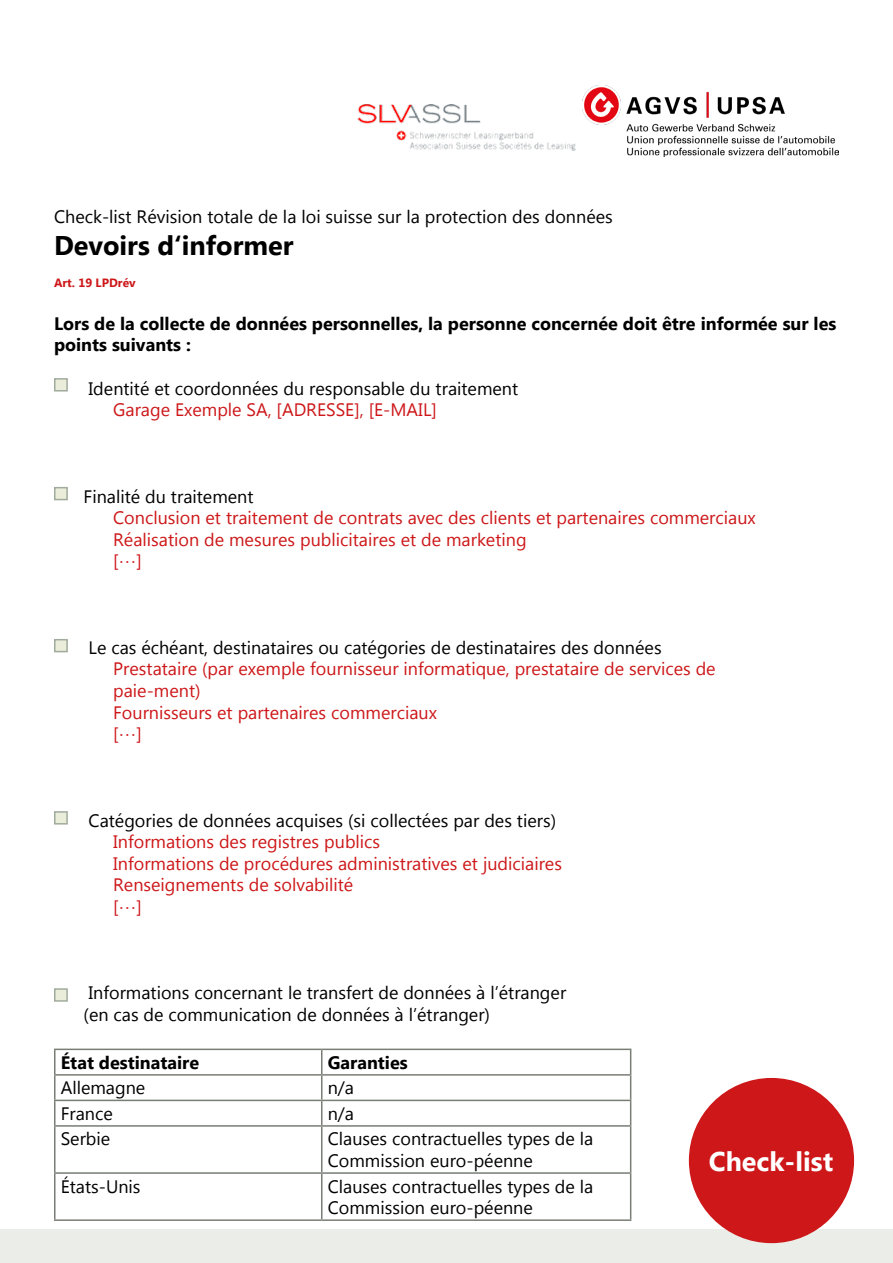
<style>
.page{position:relative;width:893px;height:1263px;background:#fff}
.page>*{position:absolute;margin:0;border:0;box-sizing:border-box;transform-origin:0 0}
.t1{font:700 27px "Microsoft New Tai Lue";color:#000}
.t2{font:700 27px "Microsoft New Tai Lue";color:#fff}
.t3{font:18px/21.6px "Microsoft New Tai Lue";color:#000}
.t4{font:18px/21.6px "Microsoft New Tai Lue";color:#cd1719}
.t5{font:700 18px/21.6px "Microsoft New Tai Lue";color:#000}
.t6{font:700 12px "Microsoft New Tai Lue";color:#cd1719}
</style>
<div class="page">
<img style="left:593px;top:86px;width:246px;height:70px">
<hr style="left:54px;top:1048px;width:268px;height:2px;background:#787d75">
<hr style="left:54px;top:1050px;width:2px;height:24px;background:#787d75">
<hr style="left:322px;top:1048px;width:309px;height:2px;background:#787d75">
<hr style="left:54px;top:1074px;width:268px;height:2px;background:#787d75">
<hr style="left:54px;top:1075px;width:2px;height:25px;background:#787d75">
<hr style="left:322px;top:1074px;width:309px;height:2px;background:#787d75">
<hr style="left:54px;top:1100px;width:268px;height:1px;background:#787d75">
<hr style="left:54px;top:1101px;width:2px;height:24px;background:#787d75">
<hr style="left:322px;top:1100px;width:309px;height:1px;background:#787d75">
<svg style="left:321px;top:1050px;width:1px;height:75px"></svg>
<svg style="left:630px;top:1050px;width:1px;height:75px"></svg>
<hr style="left:54px;top:1125px;width:268px;height:2px;background:#787d75">
<hr style="left:54px;top:1127px;width:2px;height:45px;background:#787d75">
<hr style="left:322px;top:1125px;width:309px;height:2px;background:#787d75">
<hr style="left:321px;top:1127px;width:1px;height:45px;background:#787d75">
<hr style="left:630px;top:1127px;width:1px;height:45px;background:#787d75">
<hr style="left:54px;top:1172px;width:268px;height:2px;background:#787d75">
<hr style="left:54px;top:1174px;width:2px;height:45px;background:#787d75">
<hr style="left:322px;top:1172px;width:309px;height:2px;background:#787d75">
<hr style="left:321px;top:1174px;width:1px;height:45px;background:#787d75">
<hr style="left:630px;top:1174px;width:1px;height:45px;background:#787d75">
<hr style="left:54px;top:1219px;width:268px;height:2px;background:#787d75">
<hr style="left:322px;top:1219px;width:309px;height:2px;background:#787d75">
<div style="left:0;top:1229px;width:893px;height:34px;background:#ebede8"></div>
<div style="left:690px;top:1079px;width:163px;height:163px;background:#cd1719;border-radius:50%"></div>
<div style="left:55px;top:379px;width:12px;height:12px;background:#eaedda"></div>
<div style="left:54px;top:378px;width:14px;height:13px;border:2px solid #a1ab9d"></div>
<div style="left:55px;top:488px;width:12px;height:12px;background:#eaedda"></div>
<div style="left:54px;top:487px;width:14px;height:13px;border:2px solid #a1ab9d"></div>
<div style="left:55px;top:640px;width:12px;height:12px;background:#eaedda"></div>
<div style="left:54px;top:639px;width:14px;height:13px;border:2px solid #a1ab9d"></div>
<div style="left:55px;top:812px;width:12px;height:12px;background:#eaedda"></div>
<div style="left:54px;top:811px;width:14px;height:13px;border:2px solid #a1ab9d"></div>
<div style="left:55px;top:989px;width:12px;height:12px;background:#eaedda"></div>
<div style="left:54px;top:988px;width:14px;height:14px;border:2px solid #a1ab9d"></div>
<img style="left:357px;top:87px;width:236px;height:64px">
<p class="t3" style="left:54px;top:207px;width:560px">Check-list Révision totale de la loi suisse sur la protection des données</p>
<h1 class="t1" style="left:54px;top:230px;width:241px">Devoirs d‘informer</h1>
<p class="t6" style="left:54px;top:275px;width:83px">Art. 19 LPDrév</p>
<p class="t5" style="left:54px;top:314px;width:784px">Lors de la collecte de données personnelles, la personne concernée doit être informée sur les points suivants :</p>
<p class="t3" style="left:89px;top:379px;width:431px">Identité et coordonnées du responsable du traitement</p>
<p class="t4" style="left:113px;top:400px;width:325px">Garage Exemple SA, [ADRESSE], [E-MAIL]</p>
<p class="t3" style="left:84px;top:487px;width:171px">Finalité du traitement</p>
<p class="t4" style="left:113px;top:508px;width:644px">Conclusion et traitement de contrats avec des clients et partenaires commerciaux<br>Réalisation de mesures publicitaires et de marketing<br>[…]</p>
<p class="t3" style="left:89px;top:638px;width:575px">Le cas échéant, destinataires ou catégories de destinataires des données</p>
<p class="t4" style="left:113px;top:660px;width:604px">Prestataire (par exemple fournisseur informatique, prestataire de services de paie-ment)<br>Fournisseurs et partenaires commerciaux<br>[…]</p>
<p class="t3" style="left:89px;top:811px;width:469px">Catégories de données acquises (si collectées par des tiers)</p>
<p class="t4" style="left:113px;top:832px;width:450px">Informations des registres publics<br>Informations de procédures administratives et judiciaires Renseignements de solvabilité<br>[…]</p>
<p class="t3" style="left:84px;top:984px;width:484px">Informations concernant le transfert de données à l’étranger (en cas de communication de données à l’étranger)</p>
<p class="t5" style="left:61px;top:1053px;width:140px">État destinataire</p>
<p class="t5" style="left:328px;top:1053px;width:81px">Garanties</p>
<p class="t3" style="left:61px;top:1079px;width:86px">Allemagne</p>
<p class="t3" style="left:328px;top:1079px;width:28px">n/a</p>
<p class="t3" style="left:61px;top:1104px;width:54px">France</p>
<p class="t3" style="left:328px;top:1104px;width:28px">n/a</p>
<p class="t3" style="left:61px;top:1130px;width:51px">Serbie</p>
<p class="t3" style="left:328px;top:1130px;width:267px">Clauses contractuelles types de la<br>Commission euro-péenne</p>
<p class="t3" style="left:61px;top:1177px;width:81px">États-Unis</p>
<p class="t3" style="left:328px;top:1177px;width:267px">Clauses contractuelles types de la<br>Commission euro-péenne</p>
<h1 class="t2" style="left:709px;top:1146px;width:126px">Check-list</h1>
</div>
